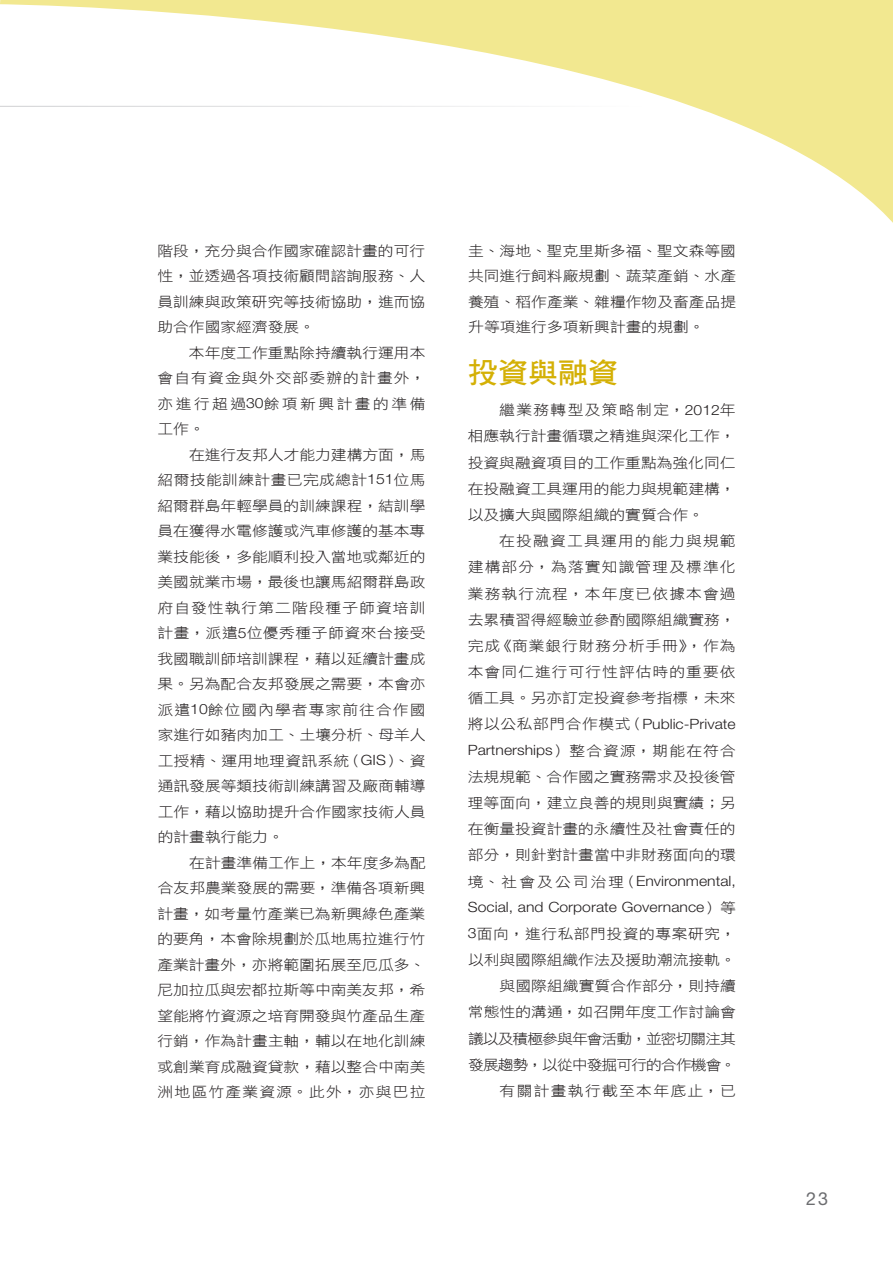
<style>
.page{position:relative;width:893px;height:1263px;background:#fff}
.page>*{position:absolute;margin:0;border:0;box-sizing:border-box;transform-origin:0 0}
.t1{font:28.5px "DF Hei Bd HK BF";color:#d4b005;scale:1.05 1}
.t2{font:18px "Helvetica Neue LT Std";color:#6c6d70}
.t3{font:14.1px/25.5px "DF Hei Lt HK BF";color:#231f20;text-align:justify;scale:1.11 1}
.t4{font:300 14.1px/26.2px "Helvetica Neue LT Std";color:#231f20;scale:1.11 1}
.s1{font-family:"Helvetica Neue LT Std";font-weight:300}
.s2{font-family:"DF Hei Lt HK BF";font-weight:400}
</style>
<div class="page">
<svg style="left:0;top:0;width:893px;height:223px"></svg>
<p class="t3" style="left:157px;top:238px;width:243px">階段，充分與合作國家確認計畫的可行性，並透過各項技術顧問諮詢服務、人員訓練與政策研究等技術協助，進而協助合作國家經濟發展。</p>
<p class="t3" style="left:158px;top:340px;width:243px;text-indent:31px">本年度工作重點除持續執行運用本會自有資金與外交部委辦的計畫外，亦進行超過<span class="s1">30</span>餘項新興計畫的準備工作。</p>
<p class="t3" style="left:158px;top:442px;width:243px;text-indent:31px">在進行友邦人才能力建構方面，馬紹爾技能訓練計畫已完成總計<span class="s1">151</span>位馬紹爾群島年輕學員的訓練課程，結訓學員在獲得水電修護或汽車修護的基本專業技能後，多能順利投入當地或鄰近的美國就業市場，最後也讓馬紹爾群島政府自發性執行第二階段種子師資培訓計畫，派遣<span class="s1">5</span>位優秀種子師資來台接受我國職訓師培訓課程，藉以延續計畫成果。另為配合友邦發展之需要，本會亦派遣<span class="s1">10</span>餘位國內學者專家前往合作國家進行如豬肉加工、土壤分析、母羊人工授精、運用地理資訊系統（<span class="s1">GIS</span>）、資通訊發展等類技術訓練講習及廠商輔導工作，藉以協助提升合作國家技術人員的計畫執行能力。</p>
<p class="t3" style="left:157px;top:850px;width:243px;text-indent:32px">在計畫準備工作上，本年度多為配合友邦農業發展的需要，準備各項新興計畫，如考量竹產業已為新興綠色產業的要角，本會除規劃於瓜地馬拉進行竹產業計畫外，亦將範圍拓展至厄瓜多、尼加拉瓜與宏都拉斯等中南美友邦，希望能將竹資源之培育開發與竹產品生產行銷，作為計畫主軸，輔以在地化訓練或創業育成融資貸款，藉以整合中南美洲地區竹產業資源。此外，亦與巴拉</p>
<p class="t3" style="left:468px;top:238px;width:243px">圭、海地、聖克里斯多福、聖文森等國共同進行飼料廠規劃、蔬菜產銷、水產養殖、稻作產業、雜糧作物及畜產品提升等項進行多項新興計畫的規劃。</p>
<h1 class="t1" style="left:468px;top:358px;width:144px">投資與融資</h1>
<p class="t3" style="left:468px;top:397px;width:243px;line-height:26.2px;text-indent:32px">繼業務轉型及策略制定，<span class="s1">2012</span>年相應執行計畫循環之精進與深化工作，投資與融資項目的工作重點為強化同仁在投融資工具運用的能力與規範建構，以及擴大與國際組織的實質合作。</p>
<p class="t3" style="left:468px;top:528px;width:243px;line-height:26.2px;text-indent:32px">在投融資工具運用的能力與規範建構部分，為落實知識管理及標準化業務執行流程，本年度已依據本會過去累積習得經驗並參酌國際組織實務，完成《商業銀行財務分析手冊》，作為本會同仁進行可行性評估時的重要依循工具。另亦訂定投資參考指標，未來</p>
<p class="t4" style="left:468px;top:710px;width:243px"><span class="s2">將以公私部門合作模式（</span>Public-Private<br>Partnerships<span class="s2">）整合資源，期能在符合</span></p>
<p class="t3" style="left:468px;top:763px;width:243px;line-height:26.2px">法規規範、合作國之實務需求及投後管理等面向，建立良善的規則與實績；另在衡量投資計畫的永續性及社會責任的部分，則針對計畫當中非財務面向的環</p>
<p class="t4" style="left:468px;top:867px;width:243px"><span class="s2">境、社會及公司治理（</span>Environmental,<br>Social, and Corporate Governance<span class="s2">）等</span></p>
<p class="t3" style="left:468px;top:920px;width:243px;line-height:26.2px;text-align:right"><span class="s1">3</span>面向，進行私部門投資的專案研究，以利與國際組織作法及援助潮流接軌。與國際組織實質合作部分，則持續<br>常態性的溝通，如召開年度工作討論會議以及積極參與年會活動，並密切關注其發展趨勢，以從中發掘可行的合作機會。有關計畫執行截至本年底止，已</p>
<p class="t2" style="left:806px;top:1187px;width:23px">23</p>
</div>
